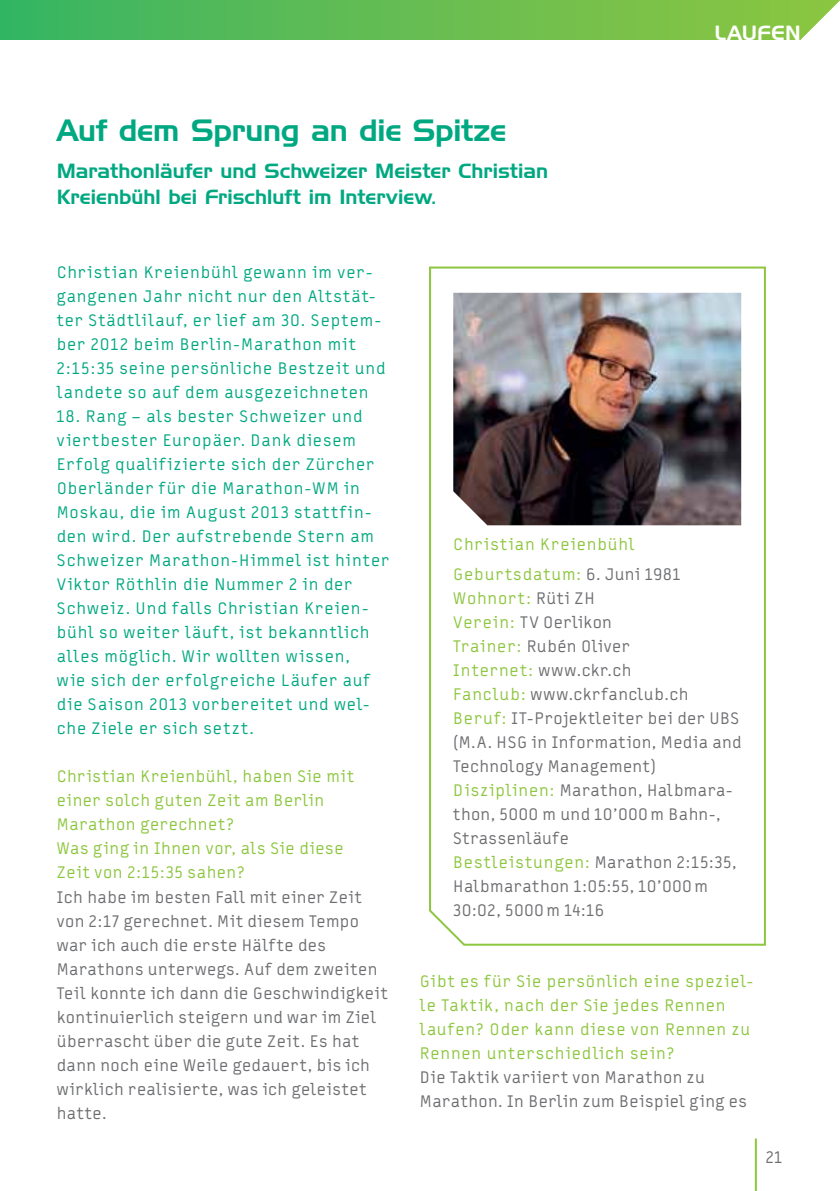
<style>
.page{position:relative;width:840px;height:1191px;background:#fff}
.page>*{position:absolute;margin:0;border:0;box-sizing:border-box;transform-origin:0 0}
.t1{font:30px "Handel Gothic BT";letter-spacing:-.01em;color:#00a881}
.t2{font:20px/26px "Handel Gothic BT";color:#00a881}
.t3{font:20px "Handel Gothic BT";letter-spacing:.015em;color:#fff}
.t4{font:16px/24px "Challenger";letter-spacing:.035em;color:#6d6e71}
.t5{font:16px/24px "Challenger";letter-spacing:.06em;color:#00a881}
.t6{font:16px/24px "Challenger";letter-spacing:.05em;color:#8dc63f}
.s1{color:#6d6e71}
.s2{color:#8dc63f}
</style>
<div class="page">
<div style="left:0;top:0;width:839px;height:40px;background:linear-gradient(to right,#39b563,#90c640)"></div>
<hr style="left:754px;top:1138px;width:2px;height:53px;background:#8dc63f">
<svg style="left:800px;top:0;width:39px;height:40px"></svg>
<svg style="left:429px;top:266px;width:337px;height:680px"></svg>
<h1 class="t1" style="left:57px;top:112px;width:450px">Auf dem Sprung an die Spitze</h1>
<p class="t2" style="left:57px;top:158px;width:492px">Marathonläufer und Schweizer Meister Christian<br>Kreienbühl bei Frischluft im Interview.</p>
<p class="t3" style="left:714px;top:20px;width:87px">laufen</p>
<p class="t5" style="left:57px;top:260px;width:330px">Christian Kreienbühl gewann im ver&shy;gangenen Jahr nicht nur den Altstät&shy;ter Städtlilauf, er lief am 30. Septem&shy;ber 2012 beim Berlin-Marathon mit 2:15:35 seine persönliche Bestzeit und landete so auf dem ausgezeichneten</p>
<p class="t5" style="left:57px;top:404px;width:334px">18. Rang – als bester Schweizer und viertbester Europäer. Dank diesem Erfolg qualifizierte sich der Zürcher Oberländer für die Marathon-WM in Moskau, die im August 2013 stattfin&shy;den wird. Der aufstrebende Stern am Schweizer Marathon-Himmel ist hinter Viktor Röthlin die Nummer 2 in der Schweiz. Und falls Christian Kreien&shy;bühl so weiter läuft, ist bekanntlich alles möglich. Wir wollten wissen,<br>wie sich der erfolgreiche Läufer auf die Saison 2013 vorbereitet und wel&shy;che Ziele er sich setzt.</p>
<p class="t6" style="left:57px;top:764px;width:298px">Christian Kreienbühl, haben Sie mit einer solch guten Zeit am Berlin<br>Marathon gerechnet?<br>Was ging in Ihnen vor, als Sie diese<br>Zeit von 2:15:35 sahen?</p>
<p class="t4" style="left:57px;top:885px;width:332px">Ich habe im besten Fall mit einer Zeit von 2:17 gerechnet. Mit diesem Tempo war ich auch die erste Hälfte des Marathons unterwegs. Auf dem zweiten Teil konnte ich dann die Geschwindigkeit kontinuierlich steigern und war im Ziel überrascht über die gute Zeit. Es hat dann noch eine Weile gedauert, bis ich wirklich realisierte, was ich geleistet hatte.</p>
<p class="t6" style="left:453px;top:529px;width:229px;line-height:29.6px">Christian Kreienbühl<br>Geburtsdatum: <span class="s1">6. Juni 1981</span></p>
<p class="t4" style="left:453px;top:586px;width:290px"><span class="s2">Wohnort:</span> Rüti ZH<br><span class="s2">Verein:</span> TV Oerlikon<br><span class="s2">Trainer:</span> Rubén Oliver<br><span class="s2">Internet:</span> www.ckr.ch<br><span class="s2">Fanclub:</span> www.ckrfanclub.ch<br><span class="s2">Beruf:</span> IT-Projektleiter bei der UBS (M.A. HSG in Information, Media and<br>Technology Management)<br><span class="s2">Disziplinen:</span> Marathon, Halbmara&shy;thon, 5000 m und 10’000 m Bahn-,<br>Strassenläufe<br><span class="s2">Bestleistungen:</span> Marathon 2:15:35,<br>Halbmarathon 1:05:55, 10’000 m<br>30:02, 5000 m 14:16</p>
<p class="t6" style="left:420px;top:969px;width:335px">Gibt es für Sie persönlich eine speziel&shy;le Taktik, nach der Sie jedes Rennen laufen? Oder kann diese von Rennen zu Rennen unterschiedlich sein?</p>
<p class="t4" style="left:420px;top:1065px;width:328px">Die Taktik variiert von Marathon zu<br>Marathon. In Berlin zum Beispiel ging es</p>
<p class="t4" style="left:765px;top:1145px;width:18px">21</p>
</div>
